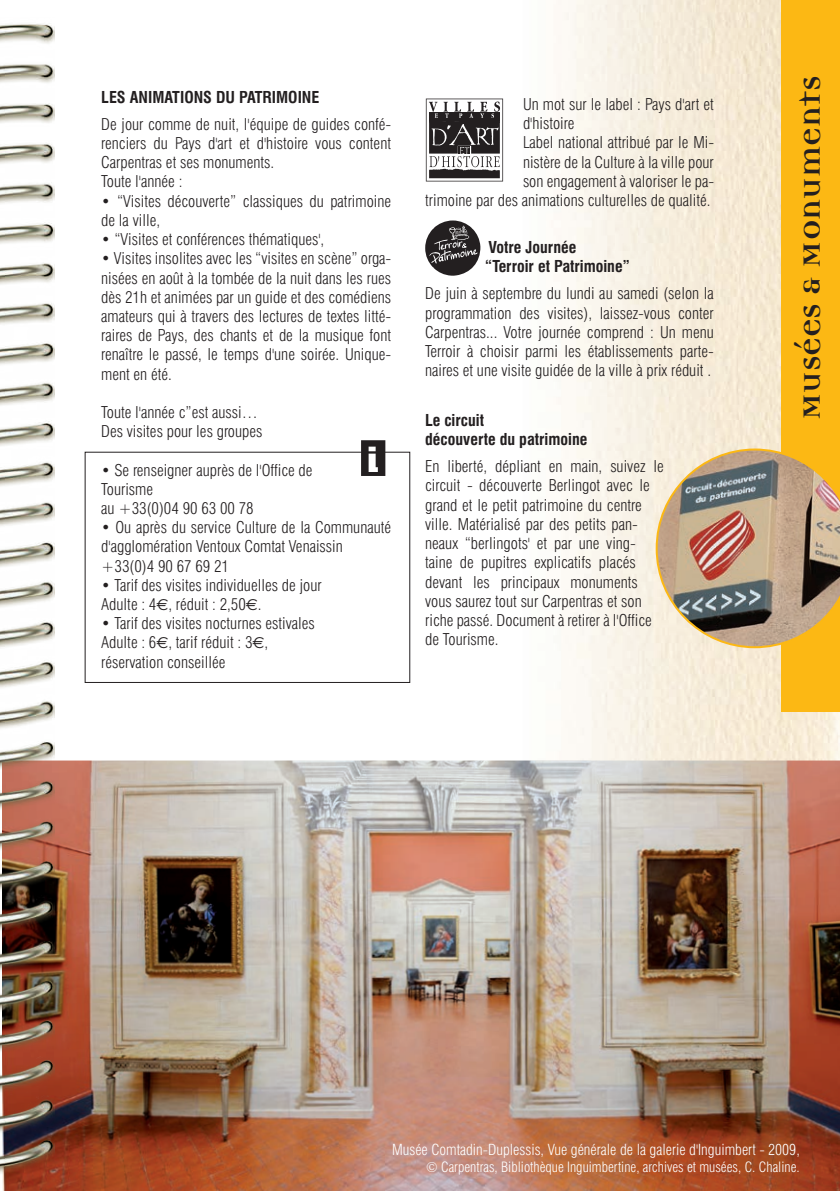
<style>
.page{position:relative;width:840px;height:1191px;background:#fff}
.page>*{position:absolute;margin:0;border:0;box-sizing:border-box;transform-origin:0 0}
.t1{font:700 38px "Democratica";color:#231f20}
.t2{font:300 condensed 16px/19.2px "Swiss 721 BT";color:#231f20}
.t3{font:700 condensed 16px/19.2px "Swiss 721 BT";color:#231f20}
.t4{font:300 condensed 15px "Swiss 721 BT";color:#fff}
.t5{font:300 condensed 14px "Swiss 721 BT";color:#fff}
.s1{font-family:"Euro Sans";font-weight:400;font-stretch:normal}
</style>
<div class="page">
<img style="left:132px;top:0;width:707px;height:760px">
<div style="left:781px;top:0;width:58px;height:711px;background:#fcb814"></div>
<img style="left:2px;top:760px;width:837px;height:431px">
<img style="left:0;top:24px;width:54px;height:1163px">
<img style="left:655px;top:448px;width:184px;height:200px">
<div style="left:85px;top:452px;width:325px;height:231px;border:1px solid #231f20"></div>
<svg style="left:425px;top:220px;width:55px;height:56px"></svg>
<svg style="left:425px;top:99px;width:78px;height:82px"></svg>
<svg style="left:361px;top:440px;width:24px;height:36px"></svg>
<p class="t3" style="left:101px;top:87px;width:38px">Les animations</p>
<p class="t3" style="left:216px;top:87px;width:40px">du Patrimoine</p>
<p class="t2" style="left:101px;top:114px;width:291px">De jour comme de nuit, l'équipe de guides confé&shy;renciers du Pays d'art et d'histoire vous content Carpentras et ses monuments.<br>Toute l'année :</p>
<p class="t2" style="left:101px;top:191px;width:291px">• “Visites découverte” classiques du patrimoine de la ville,</p>
<p class="t2" style="left:101px;top:230px;width:224px">• “Visites et conférences thématiques',</p>
<p class="t2" style="left:101px;top:249px;width:291px;text-align:justify">• Visites insolites avec les “visites en scène” orga&shy;nisées en août à la tombée de la nuit dans les rues dès 21h et animées par un guide et des comédiens amateurs qui à travers des lectures de textes litté&shy;raires de Pays, des chants et de la musique font renaître le passé, le temps d'une soirée. Unique&shy;ment en été.</p>
<p class="t2" style="left:101px;top:402px;width:163px">Toute l'année c”est aussi…<br>Des visites pour les groupes</p>
<p class="t2" style="left:101px;top:460px;width:213px">• Se renseigner auprès de l'Office de<br>Tourisme<br>au +33(0)04 90 63 00 78</p>
<p class="t2" style="left:101px;top:518px;width:291px">• Ou après du service Culture de la Communauté d'agglomération Ventoux Comtat Venaissin +33(0)4 90 67 69 21</p>
<p class="t2" style="left:101px;top:575px;width:222px">• Tarif des visites individuelles de jour<br>Adulte : 4<span class="s1">E</span>, réduit : 2,50<span class="s1">E</span>.</p>
<p class="t2" style="left:101px;top:614px;width:215px">• Tarif des visites nocturnes estivales<br>Adulte : 6<span class="s1">E</span>, tarif réduit : 3<span class="s1">E</span>, réservation conseillée</p>
<p class="t2" style="left:522px;top:95px;width:192px">Un mot sur le label : Pays d'art et</p>
<p class="t2" style="left:522px;top:114px;width:53px">d'histoire</p>
<p class="t2" style="left:522px;top:133px;width:192px">Label national attribué par le Mi-</p>
<p class="t2" style="left:522px;top:152px;width:192px">nistère de la Culture à la ville pour</p>
<p class="t2" style="left:522px;top:171px;width:192px">son engagement à valoriser le pa-</p>
<p class="t2" style="left:425px;top:191px;width:287px">trimoine par des animations culturelles de qualité.</p>
<p class="t3" style="left:485px;top:238px;width:146px">Votre Journée<br>“Terroir et Patrimoine”</p>
<p class="t2" style="left:425px;top:284px;width:290px;text-align:justify">De juin à septembre du lundi au samedi (selon la programmation des visites), laissez-vous conter Carpentras... Votre journée comprend : Un menu Terroir à choisir parmi les établissements parte&shy;naires et une visite guidée de la ville à prix réduit .</p>
<p class="t3" style="left:425px;top:410px;width:164px">Le circuit<br>découverte du patrimoine</p>
<p class="t2" style="left:425px;top:457px;width:240px">En liberté, dépliant en main, suivez le circuit - découverte Berlingot avec le grand et le petit patrimoine du centre ville. Matérialisé par des petits pan&shy;neaux “berlingots' et par une ving&shy;taine de pupitres explicatifs placés devant les principaux monuments vous saurez tout sur Carpentras et son riche passé. Document à retirer à l'Office de Tourisme.</p>
<h1 class="t1" style="left:791px;top:420px;width:346px;rotate:-90deg">Musées &amp; Monuments</h1>
<p class="t4" style="left:392px;top:1140px;width:409px">Musée Comtadin-Duplessis, Vue générale de la galerie d'Inguimbert - 2009,</p>
<p class="t5" style="left:426px;top:1158px;width:375px">© Carpentras, Bibliothèque Inguimbertine, archives et musées, C. Chaline.</p>
</div>
